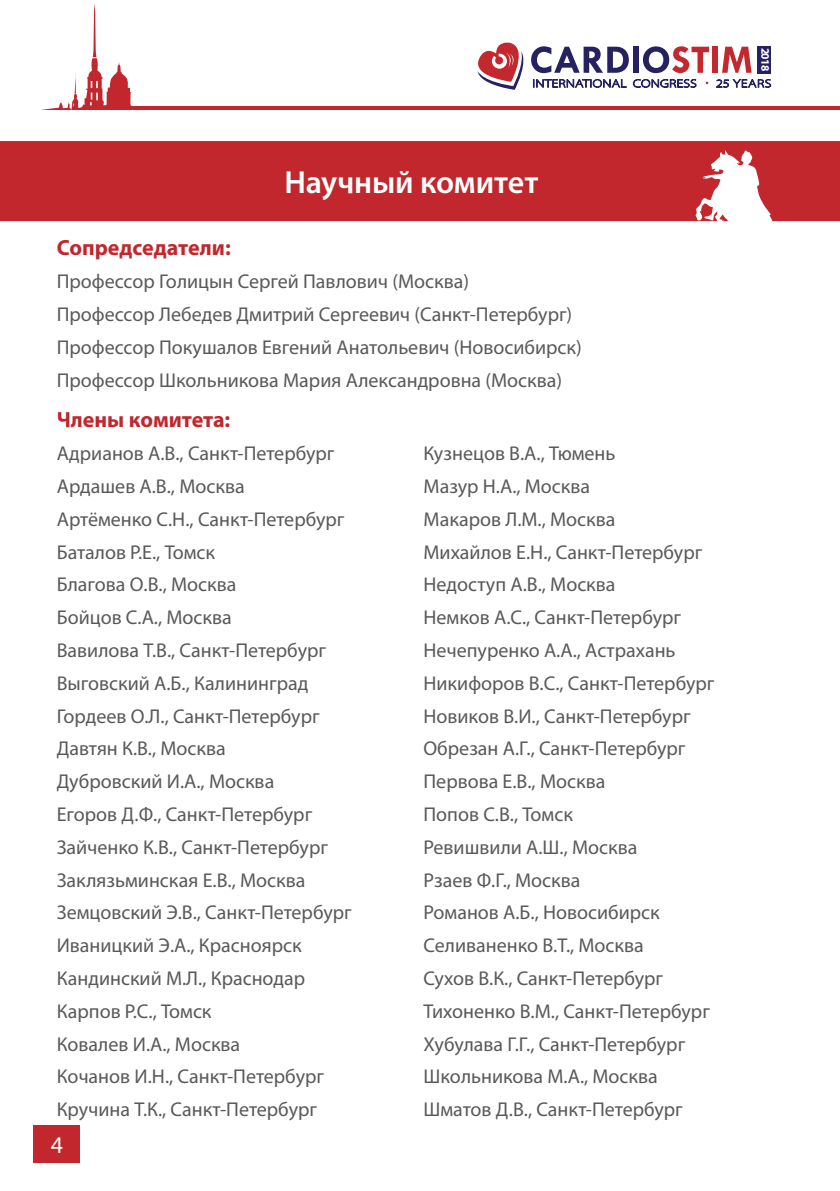
<style>
.page{position:relative;width:840px;height:1191px;background:#fff}
.page>*{position:absolute;margin:0;border:0;box-sizing:border-box;transform-origin:0 0}
.t1{font:600 32px "Myriad Pro";letter-spacing:-.005em;color:#fff}
.t2{font:24px "Myriad Pro";color:#fff}
.t3{font:700 22px "Myriad Pro";color:#c1272d}
.t4{font:20px/32.8px "Myriad Pro";color:#58595b}
.t5{font:700 11.4px "Myriad Pro";color:#fff}
</style>
<div class="page">
<hr style="left:129px;top:106px;width:710px;height:4px;background:#c1272d">
<svg style="left:41px;top:3px;width:91px;height:107px"></svg>
<div style="left:34px;top:1125px;width:46px;height:37px;background:#c1272d"></div>
<div style="left:757px;top:46px;width:13px;height:28px;background:#262262"></div>
<div style="left:712px;top:47px;width:5px;height:26px;background:#c2282d"></div>
<svg style="left:716px;top:47px;width:54px;height:41px"></svg>
<svg style="left:477px;top:43px;width:231px;height:47px"></svg>
<div style="left:0;top:141px;width:839px;height:80px;background:#c1272d"></div>
<svg style="left:695px;top:150px;width:79px;height:72px"></svg>
<h1 class="t1" style="left:284px;top:162px;width:255px">Научный комитет</h1>
<p class="t3" style="left:57px;top:233px;width:175px">Сопредседатели:</p>
<p class="t4" style="left:57px;top:265px;width:526px">Профессор Голицын Сергей Павлович (Москва)<br>Профессор Лебедев Дмитрий Сергеевич (Санкт-Петербург)<br>Профессор Покушалов Евгений Анатольевич (Новосибирск)<br>Профессор Школьникова Мария Александровна (Москва)</p>
<p class="t3" style="left:57px;top:406px;width:175px">Члены комитета:</p>
<p class="t4" style="left:57px;top:437px;width:296px">Адрианов А.В., Санкт-Петербург<br>Ардашев А.В., Москва<br>Артёменко С.Н., Санкт-Петербург<br>Баталов Р.Е., Томск<br>Благова О.В., Москва<br>Бойцов С.А., Москва<br>Вавилова Т.В., Санкт-Петербург<br>Выговский А.Б., Калининград<br>Гордеев О.Л., Санкт-Петербург<br>Давтян К.В., Москва<br>Дубровский И.А., Москва<br>Егоров Д.Ф., Санкт-Петербург<br>Зайченко К.В., Санкт-Петербург<br>Заклязьминская Е.В., Москва<br>Земцовский Э.В., Санкт-Петербург<br>Иваницкий Э.А., Красноярск<br>Кандинский М.Л., Краснодар<br>Карпов Р.С., Томск<br>Ковалев И.А., Москва<br>Кочанов И.Н., Санкт-Петербург<br>Кручина Т.К., Санкт-Петербург</p>
<p class="t4" style="left:423px;top:437px;width:292px">Кузнецов В.А., Тюмень<br>Мазур Н.А., Москва<br>Макаров Л.М., Москва<br>Михайлов Е.Н., Санкт-Петербург<br>Недоступ А.В., Москва<br>Немков А.С., Санкт-Петербург<br>Нечепуренко А.А., Астрахань<br>Никифоров В.С., Санкт-Петербург<br>Новиков В.И., Санкт-Петербург<br>Обрезан А.Г., Санкт-Петербург<br>Первова Е.В., Москва<br>Попов С.В., Томск<br>Ревишвили А.Ш., Москва<br>Рзаев Ф.Г., Москва<br>Романов А.Б., Новосибирск<br>Селиваненко В.Т., Москва<br>Сухов В.К., Санкт-Петербург<br>Тихоненко В.М., Санкт-Петербург<br>Хубулава Г.Г., Санкт-Петербург<br>Школьникова М.А., Москва<br>Шматов Д.В., Санкт-Петербург</p>
<p class="t2" style="left:51px;top:1130px;width:14px">4</p>
<p class="t5" style="left:772px;top:48px;width:25px;rotate:90deg">2018</p>
</div>
